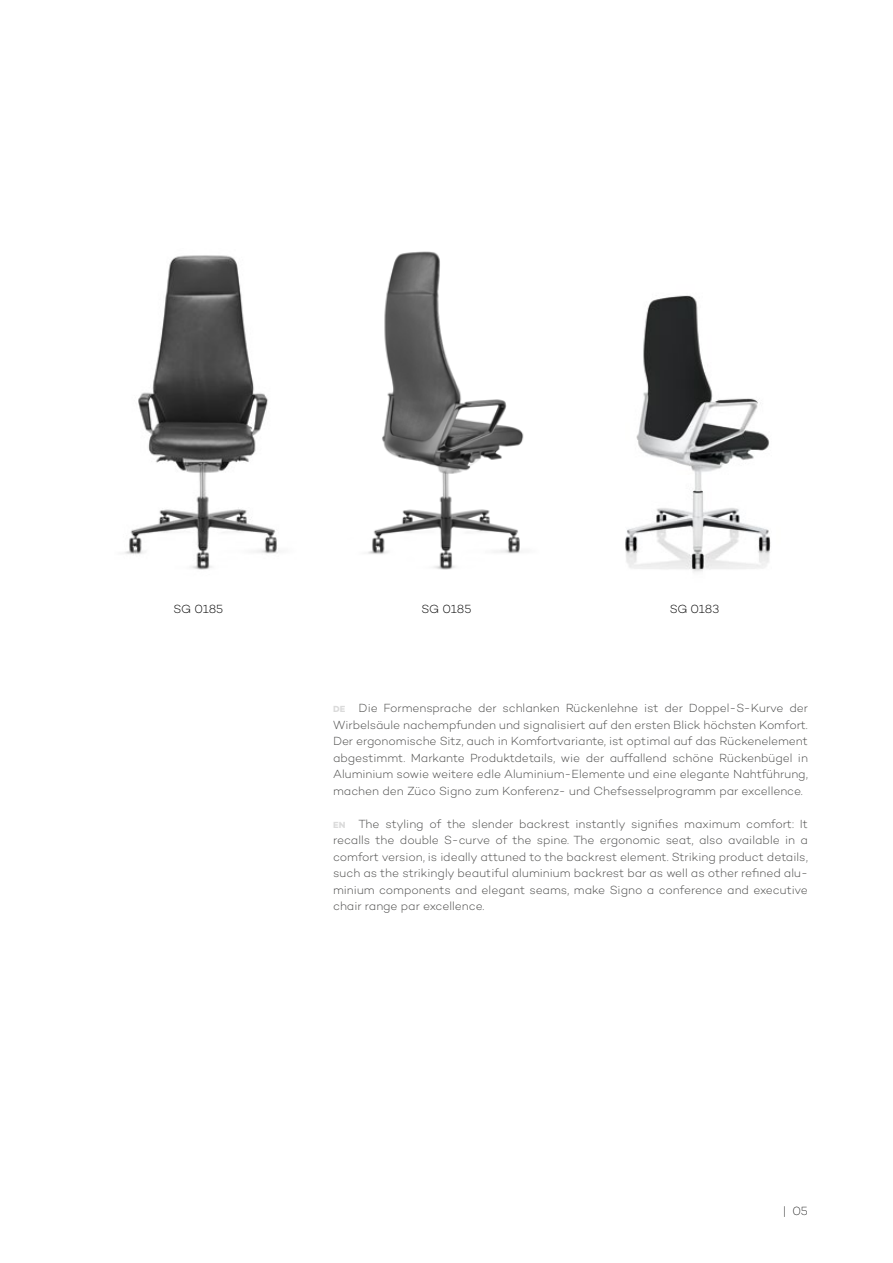
<style>
.page{position:relative;width:893px;height:1263px;background:#fff}
.page>*{position:absolute;margin:0;border:0;box-sizing:border-box;transform-origin:0 0}
.t1{font:300 12px/16.5px "Campton";letter-spacing:-.01em;color:#4a4a49;text-align:justify}
.t2{font:300 12px "Campton";letter-spacing:-.01em;color:#000}
.t3{font:200 12px "Campton";color:#000}
.s1{font-weight:700;font-size:9px;color:#dadada}
</style>
<div class="page">
<img style="left:124px;top:255px;width:155px;height:315px">
<img style="left:368px;top:251px;width:156px;height:319px">
<img style="left:625px;top:295px;width:146px;height:277px">
<p class="t2" style="left:174px;top:602px;width:51px">SG 0185</p>
<p class="t2" style="left:422px;top:602px;width:51px">SG 0185</p>
<p class="t2" style="left:670px;top:602px;width:51px">SG 0183</p>
<p class="t1" style="left:333px;top:699px;width:476px"><span class="s1">DE</span> Die Formensprache der schlanken Rückenlehne ist der Doppel-S-Kurve der Wirbelsäule nachempfunden und signalisiert auf den ersten Blick höchsten Komfort.<br>Der ergonomische Sitz, auch in Komfortvariante, ist optimal auf das Rückenelement abgestimmt. Markante Produktdetails, wie der auffallend schöne Rückenbügel in Aluminium sowie weitere edle Aluminium-Elemente und eine elegante Nahtführung, machen den Züco Signo zum Konferenz- und Chefsesselprogramm par excellence.</p>
<p class="t1" style="left:333px;top:815px;width:476px"><span class="s1">EN</span> The styling of the slender backrest instantly signifies maximum comfort: It recalls the double S-curve of the spine. The ergonomic seat, also available in a comfort version, is ideally attuned to the backrest element. Striking product details, such as the strikingly beautiful aluminium backrest bar as well as other refined alu&shy;minium components and elegant seams, make Signo a conference and executive chair range par excellence.</p>
<p class="t3" style="left:783px;top:1204px;width:27px">| 05</p>
</div>
